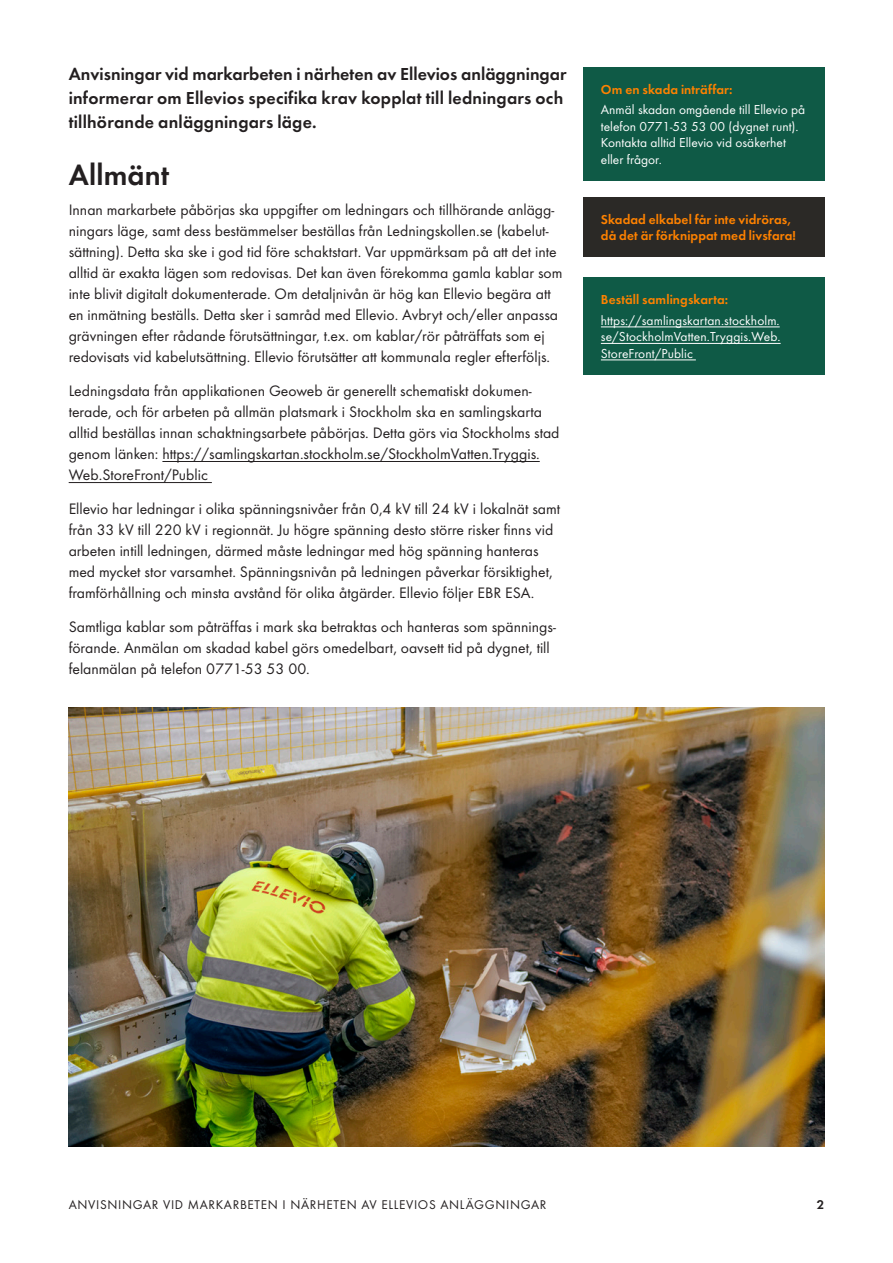
<style>
.page{position:relative;width:893px;height:1263px;background:#fff}
.page>*{position:absolute;margin:0;border:0;box-sizing:border-box;transform-origin:0 0}
.t1{font:600 30px "Futura EF";letter-spacing:.01em;color:#231f20}
.t2{font:600 18px/24px "Futura EF";letter-spacing:.01em;color:#231f20}
.t3{font:15.75px/21px "Futura EF";color:#231f20}
.t4{font:13.5px/16.5px "Futura EF";color:#fff}
.t5{font:600 13.5px/16.5px "Futura EF";letter-spacing:.01em;color:#ff8200}
.t6{font:13.2px "Futura EF";letter-spacing:.05em;color:#231f20}
.t7{font:600 13.2px "Futura EF";color:#231f20}
</style>
<div class="page">
<img style="left:69px;top:708px;width:755px;height:439px">
<div style="left:584px;top:67px;width:241px;height:114px;background:#0f5a46"></div>
<hr style="left:162px;top:461px;width:378px;height:1px;background:#231f20">
<hr style="left:69px;top:482px;width:143px;height:1px;background:#231f20">
<div style="left:584px;top:197px;width:241px;height:60px;background:#2b2926"></div>
<div style="left:584px;top:277px;width:241px;height:98px;background:#0f5a46"></div>
<hr style="left:601px;top:327px;width:179px;height:1px;background:#fff">
<hr style="left:601px;top:343px;width:180px;height:1px;background:#fff">
<hr style="left:601px;top:360px;width:95px;height:1px;background:#fff">
<p class="t2" style="left:69px;top:62px;width:499px">Anvisningar vid markarbeten i närheten av Ellevios anläggningar informerar om Ellevios specifika krav kopplat till ledningars och tillhörande anläggningars läge.</p>
<h1 class="t1" style="left:69px;top:157px;width:102px">Allmänt</h1>
<p class="t3" style="left:69px;top:199px;width:495px">Innan markarbete påbörjas ska uppgifter om ledningars och tillhörande anlägg&shy;ningars läge, samt dess bestämmelser beställas från Ledningskollen.se (kabelut&shy;sättning). Detta ska ske i god tid före schaktstart. Var uppmärksam på att det inte alltid är exakta lägen som redovisas. Det kan även förekomma gamla kablar som inte blivit digitalt dokumenterade. Om detaljnivån är hög kan Ellevio begära att en inmätning beställs. Detta sker i samråd med Ellevio. Avbryt och/eller anpassa grävningen efter rådande förutsättningar, t.ex. om kablar/rör påträffats som ej redovisats vid kabelutsättning. Ellevio förutsätter att kommunala regler efterföljs.</p>
<p class="t3" style="left:69px;top:380px;width:492px">Ledningsdata från applikationen Geoweb är generellt schematiskt dokumen&shy;terade, och för arbeten på allmän platsmark i Stockholm ska en samlingskarta alltid beställas innan schaktningsarbete påbörjas. Detta görs via Stockholms stad genom länken: https://samlingskartan.stockholm.se/StockholmVatten.Tryggis.<br>Web.StoreFront/Public</p>
<p class="t3" style="left:69px;top:498px;width:493px">Ellevio har ledningar i olika spänningsnivåer från 0,4 kV till 24 kV i lokalnät samt från 33 kV till 220 kV i regionnät. Ju högre spänning desto större risker finns vid arbeten intill ledningen, därmed måste ledningar med hög spänning hanteras med mycket stor varsamhet. Spänningsnivån på ledningen påverkar försiktighet, framförhållning och minsta avstånd för olika åtgärder. Ellevio följer EBR ESA.</p>
<p class="t3" style="left:69px;top:616px;width:489px">Samtliga kablar som påträffas i mark ska betraktas och hanteras som spännings&shy;förande. Anmälan om skadad kabel görs omedelbart, oavsett tid på dygnet, till felanmälan på telefon 0771-53 53 00.</p>
<p class="t5" style="left:601px;top:81px;width:133px">Om en skada inträffar:</p>
<p class="t4" style="left:601px;top:102px;width:206px">Anmäl skadan omgående till Ellevio på telefon 0771-53 53 00 (dygnet runt).<br>Kontakta alltid Ellevio vid osäkerhet eller frågor.</p>
<p class="t5" style="left:601px;top:211px;width:197px">Skadad elkabel får inte vidröras, då det är förknippat med livsfara!</p>
<p class="t5" style="left:601px;top:291px;width:129px">Beställ samlingskarta:</p>
<p class="t4" style="left:601px;top:312px;width:181px;text-align:justify">https://samlingskartan.stockholm. se/StockholmVatten.Tryggis.Web.<br>StoreFront/Public</p>
<p class="t6" style="left:69px;top:1196px;width:479px">ANVISNINGAR VID MARKARBETEN I NÄRHETEN AV ELLEVIOS ANLÄGGNINGAR</p>
<p class="t7" style="left:817px;top:1196px;width:9px">2</p>
</div>
